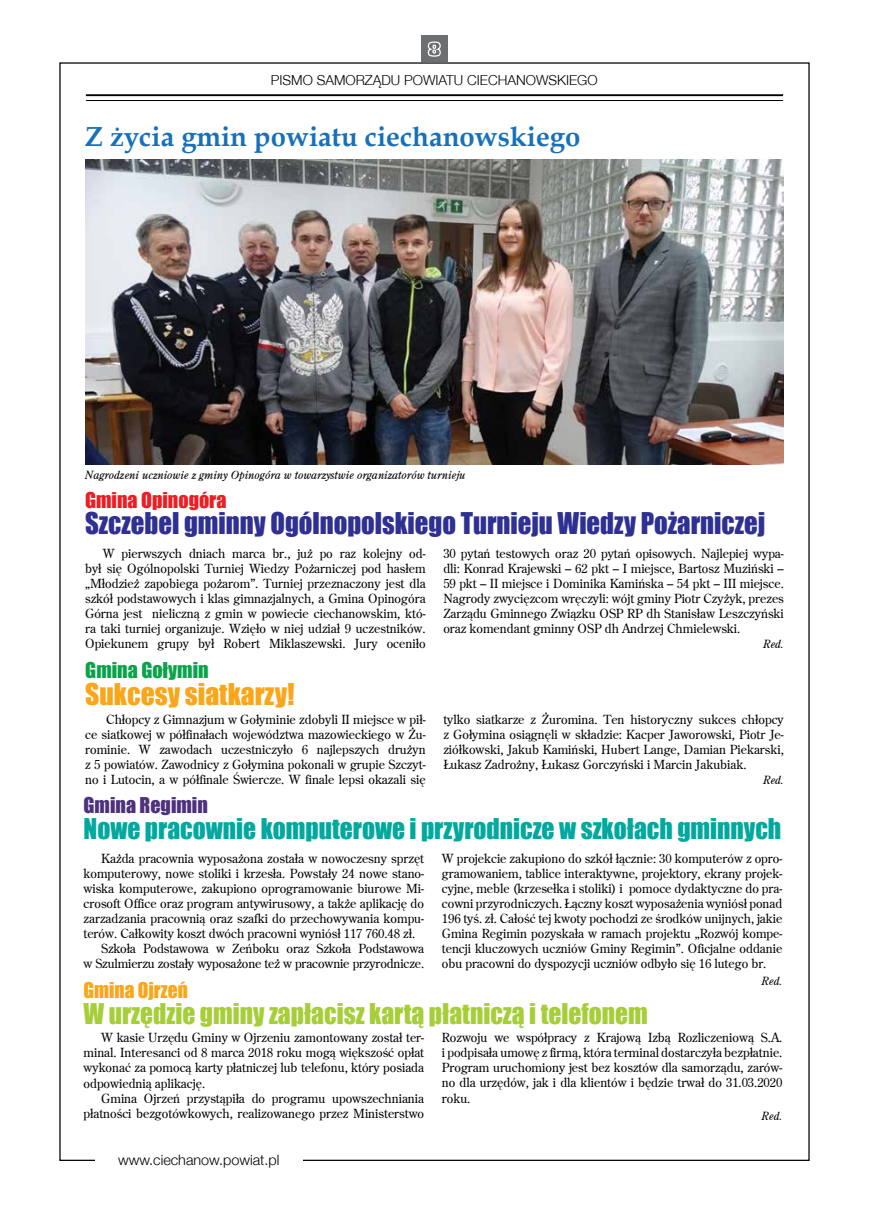
<style>
.page{position:relative;width:869px;height:1223px;background:#fff}
.page>*{position:absolute;margin:0;border:0;box-sizing:border-box;transform-origin:0 0}
.t1{font:27.5px "Impact";color:#2e3092}
.t2{font:700 27.5px "Book Antiqua";color:#1870b9}
.t3{font:27.5px "Impact";color:#faa61a}
.t4{font:26.25px "Impact";color:#00a99e}
.t5{font:26.25px "Impact";color:#a6ce39}
.t6{font:20px "Impact";color:#ed1d24}
.t7{font:20px "Impact";color:#4d317c}
.t8{font:20px "Impact";color:#0ba34a}
.t9{font:20px "Impact";color:#faa61a}
.t10{font:300 14.38px "Helvetica Neue CE";color:#000}
.t11{font:300 13.75px "Helvetica Neue CE";color:#000}
.t12{font:12.5px/15px "Centurion Old";color:#000;text-align:justify}
.t13{font:italic 11.25px "Centurion Old";color:#000}
</style>
<div class="page">
<div style="left:421px;top:35px;width:26px;height:27px;background:#6d6e71"></div>
<svg style="left:427px;top:41px;width:14px;height:16px"></svg>
<hr style="left:86px;top:94px;width:696px;height:2px;background:#000">
<hr style="left:86px;top:100px;width:696px;height:1px;background:#000">
<img style="left:86px;top:160px;width:697px;height:304px">
<p class="t11" style="left:271px;top:72px;width:328px">PISMO SAMORZĄDU POWIATU CIECHANOWSKIEGO</p>
<h1 class="t2" style="left:85px;top:118px;width:496px">Z życia gmin powiatu ciechanowskiego</h1>
<p class="t13" style="left:85px;top:468px;width:382px">Nagrodzeni uczniowie z gminy Opinogóra w towarzystwie organizatorów turnieju</p>
<h3 class="t6" style="left:85px;top:484px;width:143px">Gmina Opinogóra</h3>
<h1 class="t1" style="left:85px;top:502px;width:681px">Szczebel gminny Ogólnopolskiego Turnieju Wiedzy Pożarniczej</h1>
<p class="t12" style="left:85px;top:545px;width:342px;text-indent:18px">W pierwszych dniach marca br., już po raz kolejny od&shy;był się Ogólnopolski Turniej Wiedzy Pożarniczej pod hasłem „Młodzież zapobiega pożarom”. Turniej przeznaczony jest dla szkół podstawowych i klas gimnazjalnych, a Gmina Opinogóra Górna jest nieliczną z gmin w powiecie ciechanowskim, któ&shy;ra taki turniej organizuje. Wzięło w niej udział 9 uczestników.<br>Opiekunem grupy był Robert Miklaszewski. Jury oceniło</p>
<h3 class="t8" style="left:85px;top:655px;width:125px">Gmina Gołymin</h3>
<h1 class="t3" style="left:85px;top:672px;width:211px">Sukcesy siatkarzy!</h1>
<p class="t12" style="left:85px;top:712px;width:342px;text-indent:21px">Chłopcy z Gimnazjum w Gołyminie zdobyli II miejsce w pił&shy;ce siatkowej w półfinałach województwa mazowieckiego w Żu&shy;rominie. W zawodach uczestniczyło 6 najlepszych drużyn z 5 powiatów. Zawodnicy z Gołymina pokonali w grupie Szczyt&shy;no i Lutocin, a w półfinale Świercze. W finale lepsi okazali się</p>
<p class="t12" style="left:443px;top:545px;width:342px">30 pytań testowych oraz 20 pytań opisowych. Najlepiej wypa&shy;dli: Konrad Krajewski – 62 pkt – I miejsce, Bartosz Muziński – 59 pkt – II miejsce i Dominika Kamińska – 54 pkt – III miejsce.<br>Nagrody zwycięzcom wręczyli: wójt gminy Piotr Czyżyk, prezes Zarządu Gminnego Związku OSP RP dh Stanisław Leszczyński oraz komendant gminny OSP dh Andrzej Chmielewski.</p>
<p class="t13" style="left:762px;top:636px;width:22px">Red.</p>
<p class="t12" style="left:443px;top:712px;width:342px">tylko siatkarze z Żuromina. Ten historyczny sukces chłopcy z Gołymina osiągnęli w składzie: Kacper Jaworowski, Piotr Je&shy;ziółkowski, Jakub Kamiński, Hubert Lange, Damian Piekarski, Łukasz Zadrożny, Łukasz Gorczyński i Marcin Jakubiak.</p>
<p class="t13" style="left:762px;top:773px;width:22px">Red.</p>
<h3 class="t7" style="left:84px;top:789px;width:126px">Gmina Regimin</h3>
<h2 class="t4" style="left:84px;top:808px;width:699px">Nowe pracownie komputerowe i przyrodnicze w szkołach gminnych</h2>
<p class="t12" style="left:101px;top:850px;width:324px">Każda pracownia wyposażona została w nowoczesny sprzęt</p>
<p class="t12" style="left:83px;top:865px;width:342px">komputerowy, nowe stoliki i krzesła. Powstały 24 nowe stano-</p>
<p class="t12" style="left:83px;top:880px;width:342px">wiska komputerowe, zakupiono oprogramowanie biurowe Mi-</p>
<p class="t12" style="left:83px;top:895px;width:342px">crosoft Office oraz program antywirusowy, a także aplikację do</p>
<p class="t12" style="left:83px;top:910px;width:342px">zarzadzania pracownią oraz szafki do przechowywania kompu-</p>
<p class="t12" style="left:83px;top:925px;width:333px">terów. Całkowity koszt dwóch pracowni wyniósł 117 760.48 zł.</p>
<p class="t12" style="left:101px;top:940px;width:324px">Szkoła Podstawowa w Zeńboku oraz Szkoła Podstawowa</p>
<p class="t12" style="left:83px;top:955px;width:342px">w Szulmierzu zostały wyposażone też w pracownie przyrodnicze.</p>
<p class="t12" style="left:441px;top:850px;width:342px">W projekcie zakupiono do szkół łącznie: 30 komputerów z opro&shy;gramowaniem, tablice interaktywne, projektory, ekrany projek&shy;cyjne, meble (krzesełka i stoliki) i pomoce dydaktyczne do pra&shy;cowni przyrodniczych. Łączny koszt wyposażenia wyniósł ponad 196 tyś. zł. Całość tej kwoty pochodzi ze środków unijnych, jakie Gmina Regimin pozyskała w ramach projektu „Rozwój kompe&shy;tencji kluczowych uczniów Gminy Regimin”. Oficjalne oddanie obu pracowni do dyspozycji uczniów odbyło się 16 lutego br.</p>
<p class="t13" style="left:761px;top:973px;width:22px">Red.</p>
<h3 class="t9" style="left:84px;top:974px;width:106px">Gmina Ojrzeń</h3>
<h2 class="t5" style="left:84px;top:993px;width:565px">W urzędzie gminy zapłacisz kartą płatniczą i telefonem</h2>
<p class="t12" style="left:83px;top:1030px;width:342px;text-indent:18px">W kasie Urzędu Gminy w Ojrzeniu zamontowany został ter&shy;minal. Interesanci od 8 marca 2018 roku mogą większość opłat wykonać za pomocą karty płatniczej lub telefonu, który posiada odpowiednią aplikację.</p>
<p class="t12" style="left:83px;top:1090px;width:342px;text-align:right">Gmina Ojrzeń przystąpiła do programu upowszechniania płatności bezgotówkowych, realizowanego przez Ministerstwo</p>
<p class="t10" style="left:118px;top:1151px;width:163px">www.ciechanow.powiat.pl</p>
<p class="t12" style="left:441px;top:1030px;width:342px">Rozwoju we współpracy z Krajową Izbą Rozliczeniową S.A. i podpisała umowę z firmą, która terminal dostarczyła bezpłatnie.<br>Program uruchomiony jest bez kosztów dla samorządu, zarów&shy;no dla urzędów, jak i dla klientów i będzie trwał do 31.03.2020 roku.</p>
<p class="t13" style="left:761px;top:1108px;width:22px">Red.</p>
</div>
